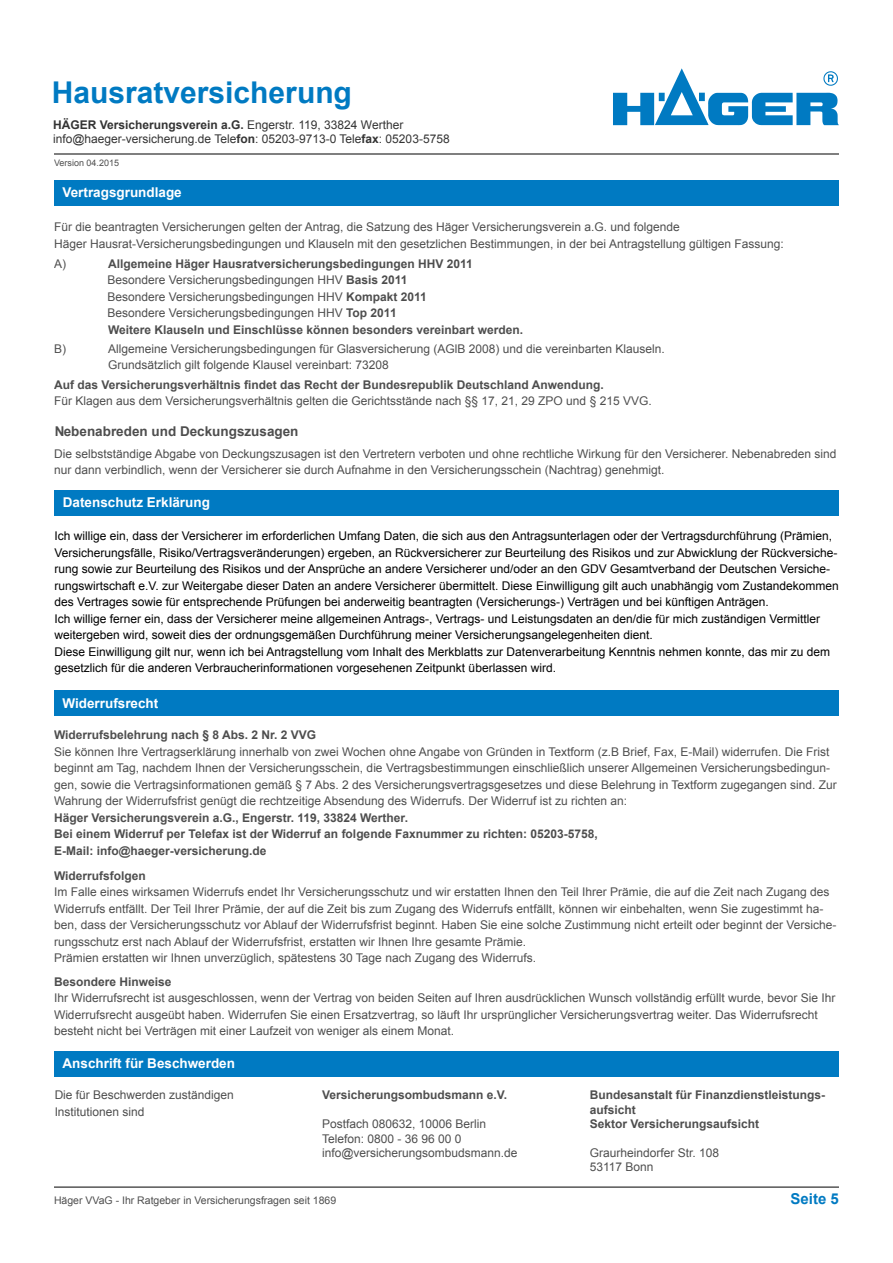
<style>
.page{position:relative;width:893px;height:1263px;background:#fff}
.page>*{position:absolute;margin:0;border:0;box-sizing:border-box;transform-origin:0 0}
.t1{font:700 30px "Arial";color:#007ac2}
.t2{font:700 15px "Arial";color:#007ac2}
.t3{font:700 13.5px "Arial";color:#fff}
.t4{font:700 13.5px "Arial";color:#000}
.t5{font:12px/16.5px "Arial";color:#000}
.t6{font:700 12px/16.5px "Arial";color:#000}
.t7{font:10.5px "Arial";color:#000}
.t8{font:9px "Arial";color:#000}
.s1{font-weight:700}
.s2{font-weight:400}
</style>
<div class="page">
<div style="left:54px;top:180px;width:785px;height:26px;background:#007ac2"></div>
<hr style="left:54px;top:1187px;width:785px;height:1px;background:#000">
<hr style="left:54px;top:154px;width:785px;height:1px;background:#000">
<div style="left:54px;top:490px;width:785px;height:25px;background:#007ac2"></div>
<div style="left:54px;top:690px;width:785px;height:26px;background:#007ac2"></div>
<img style="left:671px;top:69px;width:11px;height:22px">
<div style="left:54px;top:1051px;width:785px;height:26px;background:#007ac2"></div>
<h1 class="t1" style="left:52px;top:72px;width:302px">Hausratversicherung</h1>
<p class="t5" style="left:53px;top:117px;width:398px;line-height:14.4px"><span class="s1">HÄGER Versicherungsverein a.G.</span> Engerstr. 119, 33824 Werther info@haeger-versicherung.de Tele<span class="s1">fon</span>: 05203-9713-0 Tele<span class="s1">fax</span>: 05203-5758</p>
<p class="t8" style="left:54px;top:157px;width:67px">Version 04.2015</p>
<p class="t3" style="left:63px;top:184px;width:121px">Vertragsgrundlage</p>
<p class="t5" style="left:54px;top:219px;width:731px">Für die beantragten Versicherungen gelten der Antrag, die Satzung des Häger Versicherungsverein a.G. und folgende<br>Häger Hausrat-Versicherungsbedingungen und Klauseln mit den gesetzlichen Bestimmungen, in der bei Antragstellung gültigen Fassung:</p>
<p class="t5" style="left:54px;top:256px;width:13px">A)</p>
<p class="t6" style="left:107px;top:256px;width:417px">Allgemeine Häger Hausratversicherungsbedingungen HHV 2011<br><span class="s2">Besondere Versicherungsbedingungen HHV</span> Basis 2011<br><span class="s2">Besondere Versicherungsbedingungen HHV</span> Kompakt 2011<br><span class="s2">Besondere Versicherungsbedingungen HHV</span> Top 2011<br>Weitere Klauseln und Einschlüsse können besonders vereinbart werden.</p>
<p class="t5" style="left:54px;top:340px;width:13px">B)</p>
<p class="t5" style="left:108px;top:340px;width:558px">Allgemeine Versicherungsbedingungen für Glasversicherung (AGlB 2008) und die vereinbarten Klauseln.<br>Grundsätzlich gilt folgende Klausel vereinbart: 73208</p>
<p class="t6" style="left:54px;top:377px;width:551px">Auf das Versicherungsverhältnis findet das Recht der Bundesrepublik Deutschland Anwendung.</p>
<p class="t5" style="left:54px;top:393px;width:599px">Für Klagen aus dem Versicherungsverhältnis gelten die Gerichtsstände nach §§ 17, 21, 29 ZPO und § 215 VVG.</p>
<p class="t4" style="left:54px;top:422px;width:246px">Nebenabreden und Deckungszusagen</p>
<p class="t5" style="left:54px;top:445px;width:784px">Die selbstständige Abgabe von Deckungszusagen ist den Vertretern verboten und ohne rechtliche Wirkung für den Versicherer. Nebenabreden sind nur dann verbindlich, wenn der Versicherer sie durch Aufnahme in den Versicherungsschein (Nachtrag) genehmigt.</p>
<p class="t3" style="left:63px;top:493px;width:149px">Datenschutz Erklärung</p>
<p class="t5" style="left:54px;top:528px;width:786px">Ich willige ein, dass der Versicherer im erforderlichen Umfang Daten, die sich aus den Antragsunterlagen oder der Vertragsdurchführung (Prämien, Versicherungsfälle, Risiko/Vertragsveränderungen) ergeben, an Rückversicherer zur Beurteilung des Risikos und zur Abwicklung der Rückversiche&shy;rung sowie zur Beurteilung des Risikos und der Ansprüche an andere Versicherer und/oder an den GDV Gesamtverband der Deutschen Versiche&shy;rungswirtschaft e.V. zur Weitergabe dieser Daten an andere Versicherer übermittelt. Diese Einwilligung gilt auch unabhängig vom Zustandekommen des Vertrages sowie für entsprechende Prüfungen bei anderweitig beantragten (Versicherungs-) Verträgen und bei künftigen Anträgen.<br>Ich willige ferner ein, dass der Versicherer meine allgemeinen Antrags-, Vertrags- und Leistungsdaten an den/die für mich zuständigen Vermittler weitergeben wird, soweit dies der ordnungsgemäßen Durchführung meiner Versicherungsangelegenheiten dient.<br>Diese Einwilligung gilt nur, wenn ich bei Antragstellung vom Inhalt des Merkblatts zur Datenverarbeitung Kenntnis nehmen konnte, das mir zu dem gesetzlich für die anderen Verbraucherinformationen vorgesehenen Zeitpunkt überlassen wird.</p>
<p class="t3" style="left:63px;top:694px;width:97px">Widerrufsrecht</p>
<p class="t6" style="left:54px;top:727px;width:264px">Widerrufsbelehrung nach § 8 Abs. 2 Nr. 2 VVG</p>
<p class="t5" style="left:54px;top:744px;width:784px">Sie können Ihre Vertragserklärung innerhalb von zwei Wochen ohne Angabe von Gründen in Textform (z.B Brief, Fax, E-Mail) widerrufen. Die Frist beginnt am Tag, nachdem Ihnen der Versicherungsschein, die Vertragsbestimmungen einschließlich unserer Allgemeinen Versicherungsbedingun&shy;gen, sowie die Vertragsinformationen gemäß § 7 Abs. 2 des Versicherungsvertragsgesetzes und diese Belehrung in Textform zugegangen sind. Zur Wahrung der Widerrufsfrist genügt die rechtzeitige Absendung des Widerrufs. Der Widerruf ist zu richten an:</p>
<p class="t6" style="left:54px;top:810px;width:545px">Häger Versicherungsverein a.G., Engerstr. 119, 33824 Werther.<br>Bei einem Widerruf per Telefax ist der Widerruf an folgende Faxnummer zu richten: 05203-5758,<br>E-Mail: info@haeger-versicherung.de</p>
<p class="t6" style="left:54px;top:867px;width:93px">Widerrufsfolgen</p>
<p class="t5" style="left:54px;top:884px;width:784px">Im Falle eines wirksamen Widerrufs endet Ihr Versicherungsschutz und wir erstatten Ihnen den Teil Ihrer Prämie, die auf die Zeit nach Zugang des Widerrufs entfällt. Der Teil Ihrer Prämie, der auf die Zeit bis zum Zugang des Widerrufs entfällt, können wir einbehalten, wenn Sie zugestimmt ha&shy;ben, dass der Versicherungsschutz vor Ablauf der Widerrufsfrist beginnt. Haben Sie eine solche Zustimmung nicht erteilt oder beginnt der Versiche&shy;rungsschutz erst nach Ablauf der Widerrufsfrist, erstatten wir Ihnen Ihre gesamte Prämie.<br>Prämien erstatten wir Ihnen unverzüglich, spätestens 30 Tage nach Zugang des Widerrufs.</p>
<p class="t6" style="left:54px;top:973px;width:119px">Besondere Hinweise</p>
<p class="t5" style="left:54px;top:990px;width:783px">Ihr Widerrufsrecht ist ausgeschlossen, wenn der Vertrag von beiden Seiten auf Ihren ausdrücklichen Wunsch vollständig erfüllt wurde, bevor Sie Ihr<br>Widerrufsrecht ausgeübt haben. Widerrufen Sie einen Ersatzvertrag, so läuft Ihr ursprünglicher Versicherungsvertrag weiter. Das Widerrufsrecht besteht nicht bei Verträgen mit einer Laufzeit von weniger als einem Monat.</p>
<p class="t3" style="left:63px;top:1055px;width:174px">Anschrift für Beschwerden</p>
<p class="t5" style="left:54px;top:1087px;width:181px">Die für Beschwerden zuständigen<br>Institutionen sind</p>
<p class="t6" style="left:322px;top:1087px;width:186px">Versicherungsombudsmann e.V.</p>
<p class="t5" style="left:322px;top:1117px;width:197px;line-height:14.4px">Postfach 080632, 10006 Berlin<br>Telefon: 0800 - 36 96 00 0 info@versicherungsombudsmann.de</p>
<p class="t6" style="left:590px;top:1088px;width:237px;line-height:14.4px">Bundesanstalt für Finanzdienstleistungs&shy;aufsicht<br>Sektor Versicherungsaufsicht</p>
<p class="t5" style="left:590px;top:1146px;width:131px;line-height:14.4px">Graurheindorfer Str. 108<br>53117 Bonn</p>
<p class="t7" style="left:54px;top:1193px;width:284px">Häger VVaG - Ihr Ratgeber in Versicherungsfragen seit 1869</p>
<p class="t2" style="left:791px;top:1188px;width:50px">Seite 5</p>
</div>
